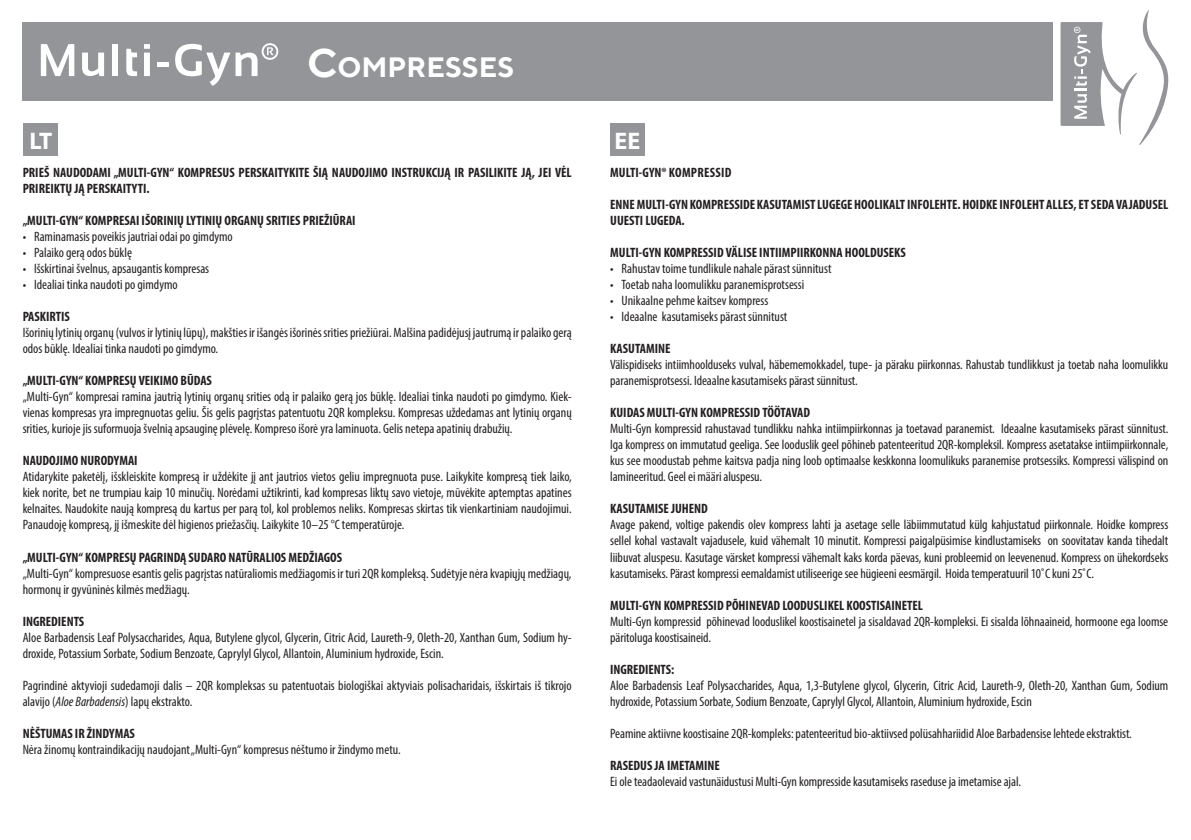
<style>
.page{position:relative;width:1191px;height:840px;background:#fff}
.page>*{position:absolute;margin:0;border:0;box-sizing:border-box;transform-origin:0 0}
.t1{font:700 28px "TT Norms";color:#fff}
.t2{font:700 24px "Myriad Pro";color:#fff}
.t3{font:condensed 13.6px/16px "Myriad Pro";color:#231f20}
.t4{font:700 condensed 13.6px/16px "Myriad Pro";color:#231f20}
.t5{font:700 condensed 13.6px "Myriad Pro";letter-spacing:.02em;color:#231f20}
.s1{font-size:40px}
.s2{font-style:italic}
</style>
<div class="page">
<div style="left:23px;top:22px;width:1030px;height:79px;background:#939598"></div>
<div style="left:24px;top:123px;width:34px;height:32px;background:#939598"></div>
<div style="left:610px;top:123px;width:34px;height:32px;background:#939598"></div>
<svg style="left:41px;top:44px;width:33px;height:32px"></svg>
<svg style="left:82px;top:53px;width:22px;height:23px"></svg>
<div style="left:112px;top:44px;width:6px;height:32px;background:#fff"></div>
<svg style="left:126px;top:49px;width:11px;height:27px"></svg>
<svg style="left:144px;top:44px;width:6px;height:5px"></svg>
<div style="left:144px;top:53px;width:6px;height:23px;background:#fff"></div>
<div style="left:157px;top:62px;width:11px;height:5px;background:#fff"></div>
<svg style="left:175px;top:43px;width:103px;height:43px"></svg>
<svg style="left:1060px;top:10px;width:109px;height:135px"></svg>
<p class="t1" style="left:307px;top:50px;width:208px"><span class="s1">C</span>OMPRESSES</p>
<p class="t2" style="left:29px;top:125px;width:24px">LT</p>
<p class="t2" style="left:614px;top:125px;width:27px">EE</p>
<p class="t4" style="left:23px;top:164px;width:550px">PRIEŠ NAUDODAMI „MULTI-GYN“ KOMPRESUS PERSKAITYKITE ŠIĄ NAUDOJIMO INSTRUKCIJĄ IR PASILIKITE JĄ, JEI VĖL<br>PRIREIKTŲ JĄ PERSKAITYTI.</p>
<p class="t4" style="left:23px;top:212px;width:334px">„MULTI-GYN“ KOMPRESAI IŠORINIŲ LYTINIŲ ORGANŲ SRITIES PRIEŽIŪRAI</p>
<p class="t3" style="left:23px;top:228px;width:212px">• Raminamasis poveikis jautriai odai po gimdymo</p>
<p class="t3" style="left:23px;top:244px;width:111px">• Palaiko gerą odos būklę</p>
<p class="t3" style="left:23px;top:260px;width:188px">• Išskirtinai švelnus, apsaugantis kompresas</p>
<p class="t3" style="left:23px;top:276px;width:156px">• Idealiai tinka naudoti po gimdymo</p>
<p class="t4" style="left:23px;top:308px;width:49px">PASKIRTIS</p>
<p class="t3" style="left:23px;top:324px;width:550px">Išorinių lytinių organų (vulvos ir lytinių lūpų), makšties ir išangės išorinės srities priežiūrai. Malšina padidėjusį jautrumą ir palaiko gerą odos būklę. Idealiai tinka naudoti po gimdymo.</p>
<p class="t4" style="left:23px;top:372px;width:191px">„MULTI-GYN“ KOMPRESŲ VEIKIMO BŪDAS</p>
<p class="t3" style="left:23px;top:388px;width:550px;text-align:justify">„Multi-Gyn“ kompresai ramina jautrią lytinių organų srities odą ir palaiko gerą jos būklę. Idealiai tinka naudoti po gimdymo. Kiek&shy;vienas kompresas yra impregnuotas geliu. Šis gelis pagrįstas patentuotu 2QR kompleksu. Kompresas uždedamas ant lytinių organų srities, kurioje jis suformuoja švelnią apsauginę plėvelę. Kompreso išorė yra laminuota. Gelis netepa apatinių drabužių.</p>
<p class="t4" style="left:23px;top:452px;width:116px">NAUDOJIMO NURODYMAI</p>
<p class="t3" style="left:23px;top:468px;width:550px;text-align:justify">Atidarykite paketėlį, išskleiskite kompresą ir uždėkite jį ant jautrios vietos geliu impregnuota puse. Laikykite kompresą tiek laiko, kiek norite, bet ne trumpiau kaip 10 minučių. Norėdami užtikrinti, kad kompresas liktų savo vietoje, mūvėkite aptemptas apatines kelnaites. Naudokite naują kompresą du kartus per parą tol, kol problemos neliks. Kompresas skirtas tik vienkartiniam naudojimui.<br>Panaudoję kompresą, jį išmeskite dėl higienos priežasčių. Laikykite 10–25 °C temperatūroje.</p>
<p class="t4" style="left:23px;top:548px;width:321px">„MULTI-GYN“ KOMPRESŲ PAGRINDĄ SUDARO NATŪRALIOS MEDŽIAGOS</p>
<p class="t3" style="left:23px;top:564px;width:550px">„Multi-Gyn“ kompresuose esantis gelis pagrįstas natūraliomis medžiagomis ir turi 2QR kompleksą. Sudėtyje nėra kvapiųjų medžiagų, hormonų ir gyvūninės kilmės medžiagų.</p>
<p class="t4" style="left:23px;top:612px;width:63px">INGREDIENTS</p>
<p class="t3" style="left:23px;top:628px;width:550px">Aloe Barbadensis Leaf Polysaccharides, Aqua, Butylene glycol, Glycerin, Citric Acid, Laureth-9, Oleth-20, Xanthan Gum, Sodium hy&shy;droxide, Potassium Sorbate, Sodium Benzoate, Caprylyl Glycol, Allantoin, Aluminium hydroxide, Escin.</p>
<p class="t3" style="left:23px;top:676px;width:550px">Pagrindinė aktyvioji sudedamoji dalis – 2QR kompleksas su patentuotais biologiškai aktyviais polisacharidais, išskirtais iš tikrojo alavijo (<span class="s2">Aloe Barbadensis</span>) lapų ekstrakto.</p>
<p class="t4" style="left:23px;top:724px;width:114px">NĖŠTUMAS IR ŽINDYMAS</p>
<p class="t3" style="left:23px;top:740px;width:379px">Nėra žinomų kontraindikacijų naudojant „Multi-Gyn“ kompresus nėštumo ir žindymo metu.</p>
<p class="t5" style="left:610px;top:164px;width:123px">MULTI-GYN® KOMPRESSID</p>
<p class="t4" style="left:610px;top:196px;width:559px">ENNE MULTI-GYN KOMPRESSIDE KASUTAMIST LUGEGE HOOLIKALT INFOLEHTE. HOIDKE INFOLEHT ALLES, ET SEDA VAJADUSEL<br>UUESTI LUGEDA.</p>
<p class="t4" style="left:610px;top:244px;width:297px">MULTI-GYN KOMPRESSID VÄLISE INTIIMPIIRKONNA HOOLDUSEKS</p>
<p class="t3" style="left:610px;top:260px;width:223px">• Rahustav toime tundlikule nahale pärast sünnitust</p>
<p class="t3" style="left:610px;top:276px;width:196px">• Toetab naha loomulikku paranemisprotsessi</p>
<p class="t3" style="left:610px;top:292px;width:160px">• Unikaalne pehme kaitsev kompress</p>
<p class="t3" style="left:610px;top:308px;width:179px">• Ideaalne kasutamiseks pärast sünnitust</p>
<p class="t4" style="left:610px;top:340px;width:62px">KASUTAMINE</p>
<p class="t3" style="left:610px;top:356px;width:559px">Välispidiseks intiimhoolduseks vulval, häbememokkadel, tupe- ja päraku piirkonnas. Rahustab tundlikkust ja toetab naha loomulikku paranemisprotsessi. Ideaalne kasutamiseks pärast sünnitust.</p>
<p class="t4" style="left:610px;top:404px;width:201px">KUIDAS MULTI-GYN KOMPRESSID TÖÖTAVAD</p>
<p class="t3" style="left:610px;top:420px;width:559px;text-align:justify">Multi-Gyn kompressid rahustavad tundlikku nahka intiimpiirkonnas ja toetavad paranemist. Ideaalne kasutamiseks pärast sünnitust.<br>Iga kompress on immutatud geeliga. See looduslik geel põhineb patenteeritud 2QR-kompleksil. Kompress asetatakse intiimpiirkonnale, kus see moodustab pehme kaitsva padja ning loob optimaalse keskkonna loomulikuks paranemise protsessiks. Kompressi välispind on lamineeritud. Geel ei määri aluspesu.</p>
<p class="t4" style="left:610px;top:500px;width:99px">KASUTAMISE JUHEND</p>
<p class="t3" style="left:610px;top:516px;width:559px;text-align:justify">Avage pakend, voltige pakendis olev kompress lahti ja asetage selle läbiimmutatud külg kahjustatud piirkonnale. Hoidke kompress sellel kohal vastavalt vajadusele, kuid vähemalt 10 minutit. Kompressi paigalpüsimise kindlustamiseks on soovitatav kanda tihedalt liibuvat aluspesu. Kasutage värsket kompressi vähemalt kaks korda päevas, kuni probleemid on leevenenud. Kompress on ühekordseks kasutamiseks. Pärast kompressi eemaldamist utiliseerige see hügieeni eesmärgil. Hoida temperatuuril 10˚C kuni 25˚C.</p>
<p class="t4" style="left:610px;top:596px;width:314px">MULTI-GYN KOMPRESSID PÕHINEVAD LOODUSLIKEL KOOSTISAINETEL</p>
<p class="t3" style="left:610px;top:612px;width:559px">Multi-Gyn kompressid põhinevad looduslikel koostisainetel ja sisaldavad 2QR-kompleksi. Ei sisalda lõhnaaineid, hormoone ega loomse päritoluga koostisaineid.</p>
<p class="t4" style="left:610px;top:660px;width:66px">INGREDIENTS:</p>
<p class="t3" style="left:610px;top:676px;width:559px">Aloe Barbadensis Leaf Polysaccharides, Aqua, 1,3-Butylene glycol, Glycerin, Citric Acid, Laureth-9, Oleth-20, Xanthan Gum, Sodium hydroxide, Potassium Sorbate, Sodium Benzoate, Caprylyl Glycol, Allantoin, Aluminium hydroxide, Escin</p>
<p class="t3" style="left:610px;top:724px;width:523px">Peamine aktiivne koostisaine 2QR-kompleks: patenteeritud bio-aktiivsed polüsahhariidid Aloe Barbadensise lehtede ekstraktist.</p>
<p class="t4" style="left:610px;top:756px;width:111px">RASEDUS JA IMETAMINE</p>
<p class="t3" style="left:610px;top:772px;width:412px">Ei ole teadaolevaid vastunäidustusi Multi-Gyn kompresside kasutamiseks raseduse ja imetamise ajal.</p>
</div>
